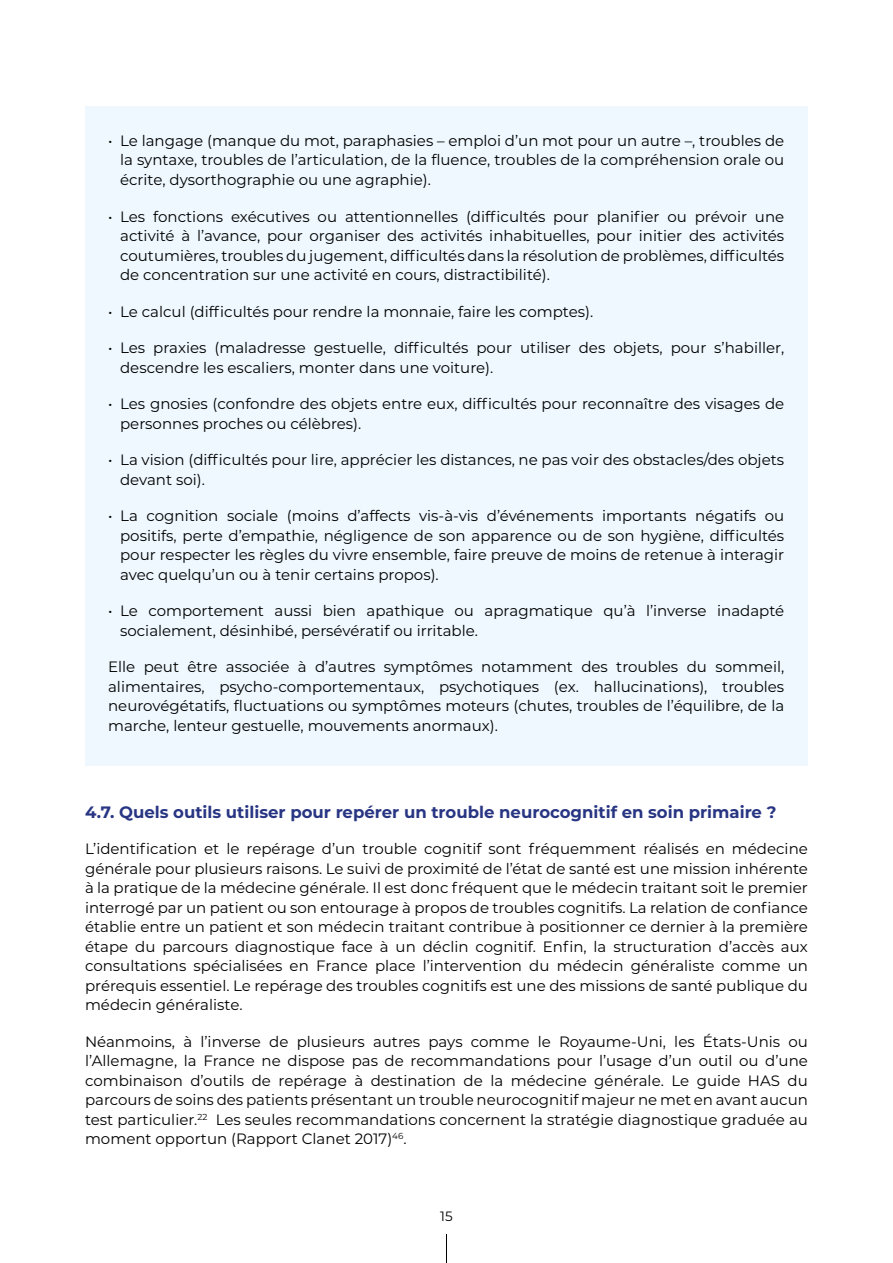
<style>
.page{position:relative;width:893px;height:1263px;background:#fff}
.page>*{position:absolute;margin:0;border:0;box-sizing:border-box;transform-origin:0 0}
.t1{font:700 16.5px "Montserrat";color:#283583}
.t2{font:15px/19.5px "Montserrat";color:#000;text-align:justify}
.t3{font:13.5px "Montserrat";color:#000}
</style>
<div class="page">
<svg style="left:446px;top:1234px;width:1px;height:29px"></svg>
<div style="left:85px;top:106px;width:723px;height:659px;background:#eef8fe"></div>
<p class="t2" style="left:120px;top:130px;width:666px;text-indent:-12px">• Le langage (manque du mot, paraphasies – emploi d’un mot pour un autre –, troubles de la syntaxe, troubles de l’articulation, de la fluence, troubles de la compréhension orale ou écrite, dysorthographie ou une agraphie).</p>
<p class="t2" style="left:120px;top:206px;width:666px;text-indent:-12px">• Les fonctions exécutives ou attentionnelles (difficultés pour planifier ou prévoir une activité à l’avance, pour organiser des activités inhabituelles, pour initier des activités coutumières, troubles du jugement, difficultés dans la résolution de problèmes, difficultés de concentration sur une activité en cours, distractibilité).</p>
<p class="t2" style="left:108px;top:301px;width:487px">• Le calcul (difficultés pour rendre la monnaie, faire les comptes).</p>
<p class="t2" style="left:120px;top:337px;width:666px;text-indent:-12px">• Les praxies (maladresse gestuelle, difficultés pour utiliser des objets, pour s’habiller, descendre les escaliers, monter dans une voiture).</p>
<p class="t2" style="left:120px;top:393px;width:666px;text-indent:-12px">• Les gnosies (confondre des objets entre eux, difficultés pour reconnaître des visages de personnes proches ou célèbres).</p>
<p class="t2" style="left:120px;top:449px;width:665px;text-indent:-12px">• La vision (difficultés pour lire, apprécier les distances, ne pas voir des obstacles/des objets devant soi).</p>
<p class="t2" style="left:120px;top:505px;width:666px;text-indent:-12px">• La cognition sociale (moins d’affects vis-à-vis d’événements importants négatifs ou positifs, perte d’empathie, négligence de son apparence ou de son hygiène, difficultés pour respecter les règles du vivre ensemble, faire preuve de moins de retenue à interagir avec quelqu’un ou à tenir certains propos).</p>
<p class="t2" style="left:120px;top:600px;width:666px;text-indent:-12px">• Le comportement aussi bien apathique ou apragmatique qu’à l’inverse inadapté socialement, désinhibé, persévératif ou irritable.</p>
<p class="t2" style="left:108px;top:656px;width:678px">Elle peut être associée à d’autres symptômes notamment des troubles du sommeil, alimentaires, psycho-comportementaux, psychotiques (ex. hallucinations), troubles neurovégétatifs, fluctuations ou symptômes moteurs (chutes, troubles de l’équilibre, de la marche, lenteur gestuelle, mouvements anormaux).</p>
<p class="t1" style="left:85px;top:800px;width:693px">4.7. Quels outils utiliser pour repérer un trouble neurocognitif en soin primaire ?</p>
<p class="t2" style="left:85px;top:838px;width:724px">L’identification et le repérage d’un trouble cognitif sont fréquemment réalisés en médecine générale pour plusieurs raisons. Le suivi de proximité de l’état de santé est une mission inhérente à la pratique de la médecine générale. Il est donc fréquent que le médecin traitant soit le premier interrogé par un patient ou son entourage à propos de troubles cognitifs. La relation de confiance établie entre un patient et son médecin traitant contribue à positionner ce dernier à la première étape du parcours diagnostique face à un déclin cognitif. Enfin, la structuration d’accès aux consultations spécialisées en France place l’intervention du médecin généraliste comme un prérequis essentiel. Le repérage des troubles cognitifs est une des missions de santé publique du médecin généraliste.</p>
<p class="t2" style="left:85px;top:1031px;width:724px">Néanmoins, à l’inverse de plusieurs autres pays comme le Royaume-Uni, les États-Unis ou l’Allemagne, la France ne dispose pas de recommandations pour l’usage d’un outil ou d’une combinaison d’outils de repérage à destination de la médecine générale. Le guide HAS du parcours de soins des patients présentant un trouble neurocognitif majeur ne met en avant aucun test particulier.<sup>22</sup> Les seules recommandations concernent la stratégie diagnostique graduée au moment opportun (Rapport Clanet 2017)<sup>46</sup>.</p>
<p class="t3" style="left:440px;top:1207px;width:14px">15</p>
</div>
